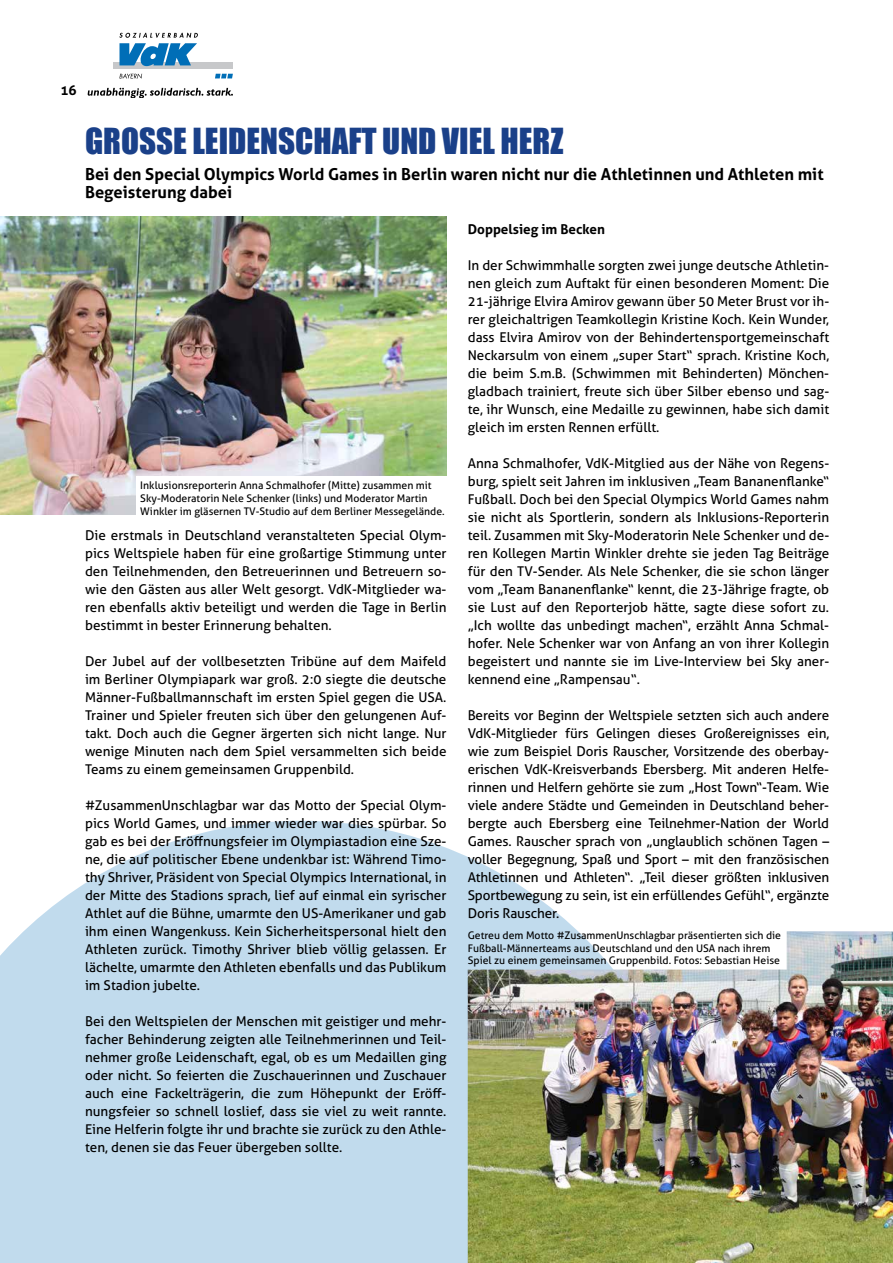
<style>
.page{position:relative;width:893px;height:1263px;background:#fff}
.page>*{position:absolute;margin:0;border:0;box-sizing:border-box;transform-origin:0 0}
.t1{font:33px "Impact";color:#1a4089}
.t2{font:700 16.5px/18px "Aller";color:#000}
.t3{font:13.5px/18px "Aller";color:#000;text-align:justify}
.t4{font:700 13.5px "Aller";color:#000}
.t5{font:10.5px/12.6px "Aller";color:#000}
</style>
<div class="page">
<svg style="left:0;top:821px;width:578px;height:442px;fill:#c1dbed"></svg>
<svg style="left:88px;top:88px;width:145px;height:10px"></svg>
<div style="left:113px;top:62px;width:120px;height:6px;background:#c7c8ca"></div>
<svg style="left:119px;top:74px;width:23px;height:5px"></svg>
<svg style="left:119px;top:33px;width:79px;height:33px"></svg>
<svg style="left:215px;top:74px;width:18px;height:4px"></svg>
<img style="left:0;top:217px;width:446px;height:297px">
<img style="left:468px;top:931px;width:425px;height:332px">
<div style="left:136px;top:476px;width:310px;height:38px;background:#fff"></div>
<p class="t4" style="left:60px;top:82px;width:18px">16</p>
<h1 class="t1" style="left:85px;top:115px;width:480px">GROSSE LEIDENSCHAFT UND VIEL HERZ</h1>
<p class="t2" style="left:85px;top:165px;width:740px">Bei den Special Olympics World Games in Berlin waren nicht nur die Athletinnen und Athleten mit<br>Begeisterung dabei</p>
<p class="t5" style="left:140px;top:479px;width:306px">Inklusionsreporterin Anna Schmalhofer (Mitte) zusammen mit<br>Sky-Moderatorin Nele Schenker (links) und Moderator Martin<br>Winkler im gläsernen TV-Studio auf dem Berliner Messegelände.</p>
<p class="t3" style="left:85px;top:526px;width:363px">Die erstmals in Deutschland veranstalteten Special Olym&shy;pics Weltspiele haben für eine großartige Stimmung unter den Teilnehmenden, den Betreuerinnen und Betreuern so&shy;wie den Gästen aus aller Welt gesorgt. VdK-Mitglieder wa&shy;ren ebenfalls aktiv beteiligt und werden die Tage in Berlin bestimmt in bester Erinnerung behalten.</p>
<p class="t3" style="left:85px;top:652px;width:363px">Der Jubel auf der vollbesetzten Tribüne auf dem Maifeld im Berliner Olympiapark war groß. 2:0 siegte die deutsche Männer-Fußballmannschaft im ersten Spiel gegen die USA.<br>Trainer und Spieler freuten sich über den gelungenen Auf&shy;takt. Doch auch die Gegner ärgerten sich nicht lange. Nur wenige Minuten nach dem Spiel versammelten sich beide Teams zu einem gemeinsamen Gruppenbild.</p>
<p class="t3" style="left:85px;top:796px;width:363px">#ZusammenUnschlagbar war das Motto der Special Olym&shy;pics World Games, und immer wieder war dies spürbar. So gab es bei der Eröffnungsfeier im Olympiastadion eine Sze&shy;ne, die auf politischer Ebene undenkbar ist: Während Timo&shy;thy Shriver, Präsident von Special Olympics International, in der Mitte des Stadions sprach, lief auf einmal ein syrischer Athlet auf die Bühne, umarmte den US-Amerikaner und gab ihm einen Wangenkuss. Kein Sicherheitspersonal hielt den Athleten zurück. Timothy Shriver blieb völlig gelassen. Er lächelte, umarmte den Athleten ebenfalls und das Publikum im Stadion jubelte.</p>
<p class="t3" style="left:85px;top:1012px;width:363px">Bei den Weltspielen der Menschen mit geistiger und mehr&shy;facher Behinderung zeigten alle Teilnehmerinnen und Teil&shy;nehmer große Leidenschaft, egal, ob es um Medaillen ging oder nicht. So feierten die Zuschauerinnen und Zuschauer auch eine Fackelträgerin, die zum Höhepunkt der Eröff&shy;nungsfeier so schnell loslief, dass sie viel zu weit rannte.<br>Eine Helferin folgte ihr und brachte sie zurück zu den Athle&shy;ten, denen sie das Feuer übergeben sollte.</p>
<p class="t4" style="left:468px;top:221px;width:139px">Doppelsieg im Becken</p>
<p class="t3" style="left:468px;top:256px;width:363px">In der Schwimmhalle sorgten zwei junge deutsche Athletin&shy;nen gleich zum Auftakt für einen besonderen Moment: Die 21-jährige Elvira Amirov gewann über 50 Meter Brust vor ih&shy;rer gleichaltrigen Teamkollegin Kristine Koch. Kein Wunder, dass Elvira Amirov von der Behindertensportgemeinschaft Neckarsulm von einem „super Start“ sprach. Kristine Koch, die beim S.m.B. (Schwimmen mit Behinderten) Mönchen&shy;gladbach trainiert, freute sich über Silber ebenso und sag&shy;te, ihr Wunsch, eine Medaille zu gewinnen, habe sich damit gleich im ersten Rennen erfüllt.</p>
<p class="t3" style="left:468px;top:454px;width:363px">Anna Schmalhofer, VdK-Mitglied aus der Nähe von Regens&shy;burg, spielt seit Jahren im inklusiven „Team Bananenflanke“ Fußball. Doch bei den Special Olympics World Games nahm sie nicht als Sportlerin, sondern als Inklusions-Reporterin teil. Zusammen mit Sky-Moderatorin Nele Schenker und de&shy;ren Kollegen Martin Winkler drehte sie jeden Tag Beiträge für den TV-Sender. Als Nele Schenker, die sie schon länger vom „Team Bananenflanke“ kennt, die 23-Jährige fragte, ob sie Lust auf den Reporterjob hätte, sagte diese sofort zu. „Ich wollte das unbedingt machen“, erzählt Anna Schmal&shy;hofer. Nele Schenker war von Anfang an von ihrer Kollegin begeistert und nannte sie im Live-Interview bei Sky aner&shy;kennend eine „Rampensau“.</p>
<p class="t3" style="left:468px;top:706px;width:363px">Bereits vor Beginn der Weltspiele setzten sich auch andere VdK-Mitglieder fürs Gelingen dieses Großereignisses ein, wie zum Beispiel Doris Rauscher, Vorsitzende des oberbay&shy;erischen VdK-Kreisverbands Ebersberg. Mit anderen Helfe&shy;rinnen und Helfern gehörte sie zum „Host Town“-Team. Wie viele andere Städte und Gemeinden in Deutschland beher&shy;bergte auch Ebersberg eine Teilnehmer-Nation der World Games. Rauscher sprach von „unglaublich schönen Tagen – voller Begegnung, Spaß und Sport – mit den französischen Athletinnen und Athleten“. „Teil dieser größten inklusiven Sportbewegung zu sein, ist ein erfüllendes Gefühl“, ergänzte Doris Rauscher.</p>
<p class="t5" style="left:468px;top:929px;width:315px">Getreu dem Motto #ZusammenUnschlagbar präsentierten sich die<br>Fußball-Männerteams aus Deutschland und den USA nach ihrem<br>Spiel zu einem gemeinsamen Gruppenbild. Fotos: Sebastian Heise</p>
</div>
